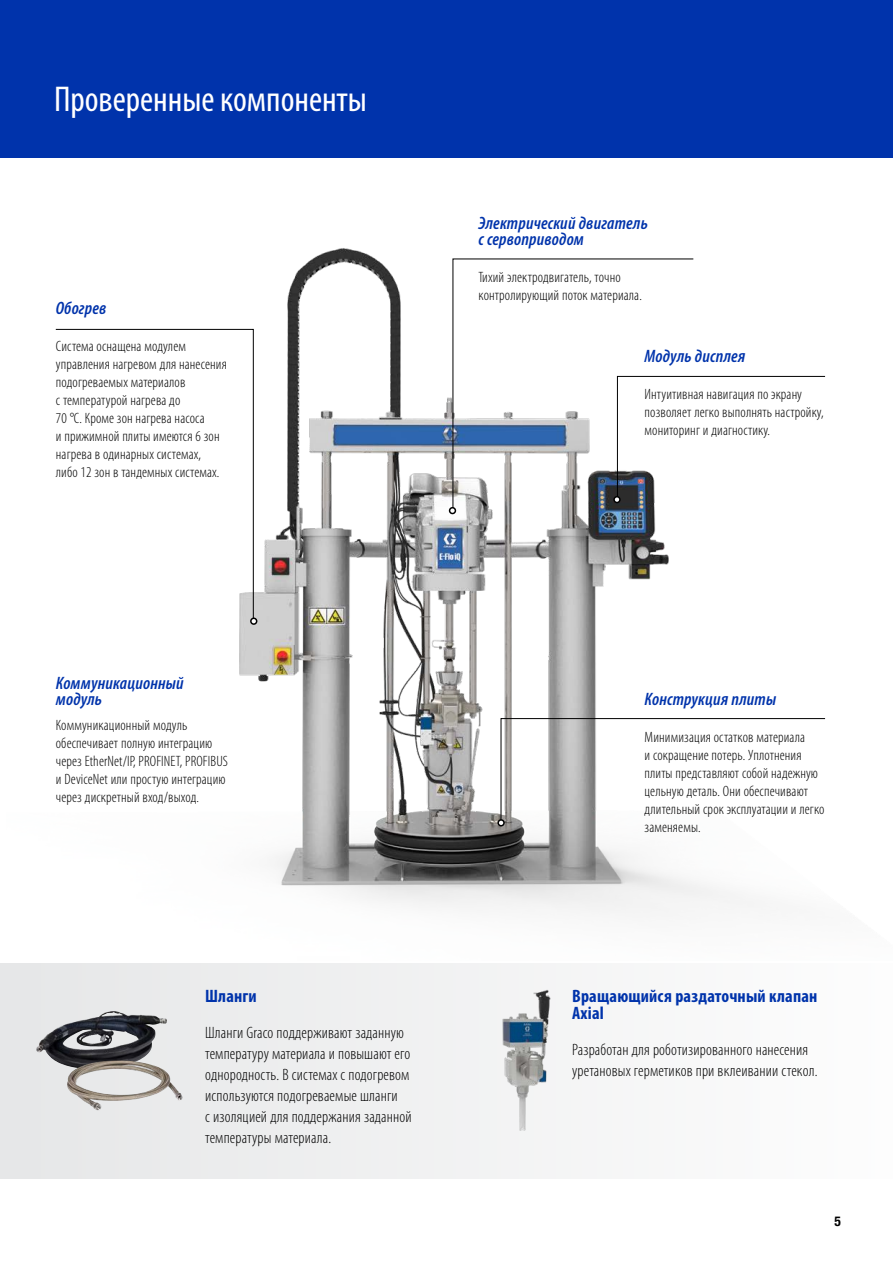
<style>
.page{position:relative;width:893px;height:1263px;background:#fff}
.page>*{position:absolute;margin:0;border:0;box-sizing:border-box;transform-origin:0 0}
.t1{font:condensed 36px "Myriad Pro";color:#fff}
.t2{font:italic 600 condensed 18px/16.5px "Myriad Pro";letter-spacing:.01em;color:#0033ab}
.t3{font:700 condensed 18px/16.5px "Myriad Pro";letter-spacing:.01em;color:#0033ab}
.t4{font:300 condensed 16.5px/21px "Myriad Pro";letter-spacing:.01em;color:#000}
.t5{font:300 condensed 15px/18px "Myriad Pro";letter-spacing:.01em;color:#000}
.t6{font:700 condensed 13.5px "Helvetica Neue LT Std";color:#000}
</style>
<div class="page">
<div style="left:0;top:0;width:893px;height:157px;background:#0033ab"></div>
<div style="left:0;top:963px;width:893px;height:216px;background:#f1f2f3"></div>
<img style="left:6px;top:157px;width:887px;height:757px">
<img style="left:36px;top:1011px;width:131px;height:58px">
<img style="left:67px;top:1060px;width:69px;height:50px">
<img style="left:502px;top:990px;width:49px;height:141px">
<svg style="left:452px;top:258px;width:242px;height:253px"></svg>
<div style="left:449px;top:507px;width:7px;height:7px;border:2px solid #000;border-radius:50%"></div>
<svg style="left:55px;top:328px;width:199px;height:294px"></svg>
<svg style="left:498px;top:718px;width:328px;height:108px"></svg>
<div style="left:497px;top:819px;width:8px;height:7px;border:2px solid #000;border-radius:50%"></div>
<div style="left:250px;top:617px;width:7px;height:8px;border:2px solid #000;border-radius:50%"></div>
<svg style="left:614px;top:375px;width:212px;height:127px"></svg>
<div style="left:613px;top:496px;width:8px;height:7px;border:2px solid #000;border-radius:50%"></div>
<h1 class="t1" style="left:54px;top:77px;width:314px">Проверенные компоненты</h1>
<p class="t2" style="left:56px;top:300px;width:52px">Обогрев</p>
<p class="t5" style="left:56px;top:337px;width:172px">Система оснащена модулем управления нагревом для нанесения подогреваемых материалов<br>с температурой нагрева до<br>70 °C. Кроме зон нагрева насоса<br>и прижимной плиты имеются 6 зон нагрева в одинарных системах,<br>либо 12 зон в тандемных системах.</p>
<p class="t2" style="left:479px;top:214px;width:171px">Электрический двигатель с сервоприводом</p>
<p class="t5" style="left:479px;top:268px;width:165px">Тихий электродвигатель, точно контролирующий поток материала.</p>
<p class="t2" style="left:644px;top:347px;width:102px">Модуль дисплея</p>
<p class="t5" style="left:645px;top:384px;width:181px">Интуитивная навигация по экрану позволяет легко выполнять настройку, мониторинг и диагностику.</p>
<p class="t2" style="left:56px;top:674px;width:129px">Коммуникационный модуль</p>
<p class="t5" style="left:56px;top:716px;width:174px">Коммуникационный модуль обеспечивает полную интеграцию через EtherNet/IP, PROFINET, PROFIBUS и DeviceNet или простую интеграцию через дискретный вход/выход.</p>
<p class="t3" style="left:205px;top:988px;width:53px">Шланги</p>
<p class="t4" style="left:205px;top:1022px;width:208px">Шланги Graco поддерживают заданную температуру материала и повышают его однородность. В системах с подогревом используются подогреваемые шланги<br>с изоляцией для поддержания заданной температуры материала.</p>
<p class="t2" style="left:644px;top:691px;width:133px">Конструкция плиты</p>
<p class="t5" style="left:645px;top:728px;width:181px">Минимизация остатков материала<br>и сокращение потерь. Уплотнения плиты представляют собой надежную цельную деталь. Они обеспечивают длительный срок эксплуатации и легко заменяемы.</p>
<p class="t3" style="left:572px;top:988px;width:247px">Вращающийся раздаточный клапан<br>Axial</p>
<p class="t4" style="left:572px;top:1038px;width:247px">Разработан для роботизированного нанесения уретановых герметиков при вклеивании стекол.</p>
<p class="t6" style="left:834px;top:1213px;width:8px">5</p>
</div>
